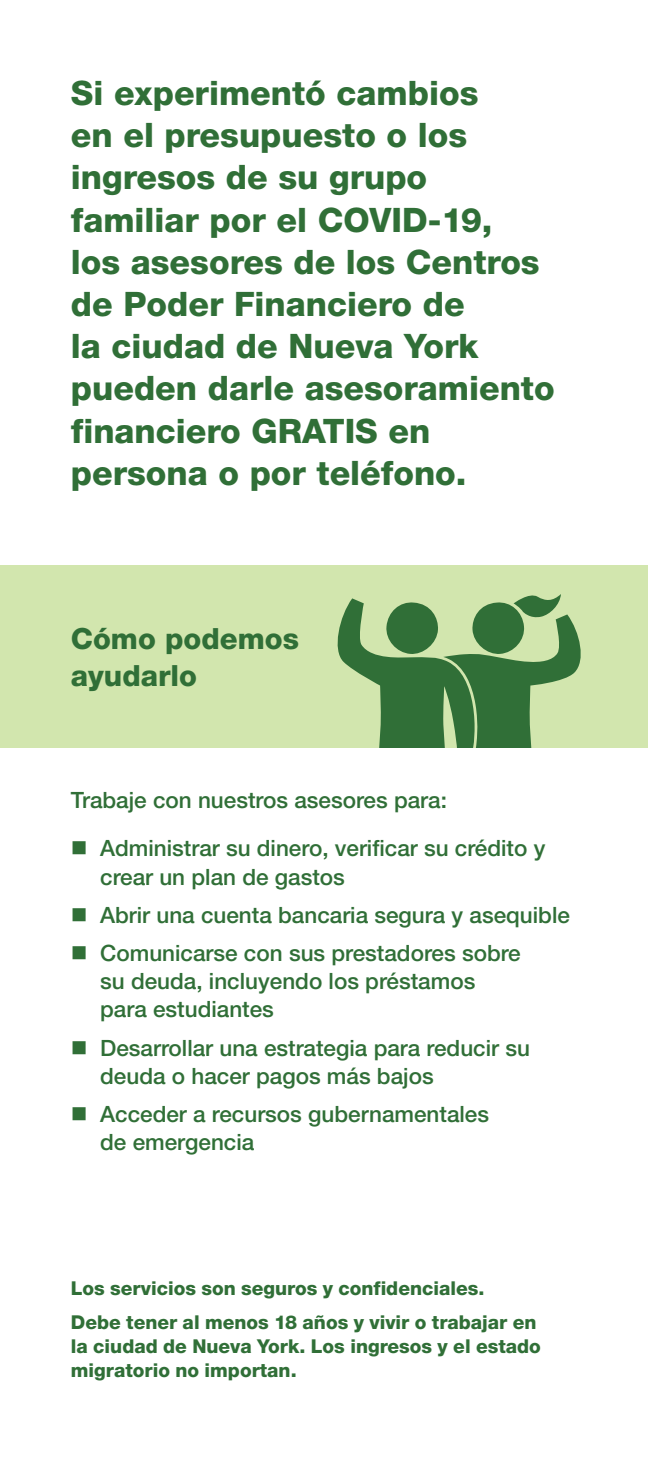
<style>
.page{position:relative;width:648px;height:1458px;background:#fff}
.page>*{position:absolute;margin:0;border:0;box-sizing:border-box;transform-origin:0 0}
.t1{font:800 33.75px/42.3px "Helvetica Neue LT Std";color:#306f37}
.t2{font:800 29.25px/36.4px "Helvetica Neue LT Std";color:#306f37}
.t3{font:500 22.5px/28.1px "Helvetica Neue LT Std";color:#306f37}
.t4{font:800 19.12px/34px "Helvetica Neue LT Std";color:#306f37}
</style>
<div class="page">
<div style="left:0;top:566px;width:648px;height:182px;background:#d2e6ae"></div>
<svg style="left:337px;top:598px;width:48px;height:150px"></svg>
<svg style="left:385px;top:594px;width:196px;height:154px"></svg>
<p class="t1" style="left:71px;top:72px;width:485px">Si experimentó cambios<br>en el presupuesto o los ingresos de su grupo familiar por el COVID-19,<br>los asesores de los Centros de Poder Financiero de<br>la ciudad de Nueva York pueden darle asesoramiento financiero GRATIS en persona o por teléfono.</p>
<h2 class="t2" style="left:71px;top:620px;width:230px">Cómo podemos ayudarlo</h2>
<p class="t3" style="left:100px;top:776px;width:447px;line-height:48.4px;text-indent:-29px">Trabaje con nuestros asesores para:<br>Administrar su dinero, verificar su crédito y</p>
<p class="t3" style="left:100px;top:857px;width:471px;line-height:38.2px">crear un plan de gastos<br>Abrir una cuenta bancaria segura y asequible<br>Comunicarse con sus prestadores sobre</p>
<p class="t3" style="left:100px;top:967px;width:377px">su deuda, incluyendo los préstamos para estudiantes</p>
<p class="t3" style="left:100px;top:1033px;width:431px">Desarrollar una estrategia para reducir su deuda o hacer pagos más bajos</p>
<p class="t3" style="left:100px;top:1100px;width:390px">Acceder a recursos gubernamentales de emergencia</p>
<p class="t4" style="left:71px;top:1271px;width:467px">Los servicios son seguros y confidenciales.<br>Debe tener al menos 18 años y vivir o trabajar en</p>
<p class="t4" style="left:71px;top:1334px;width:472px;line-height:23.8px">la ciudad de Nueva York. Los ingresos y el estado migratorio no importan.</p>
</div>
